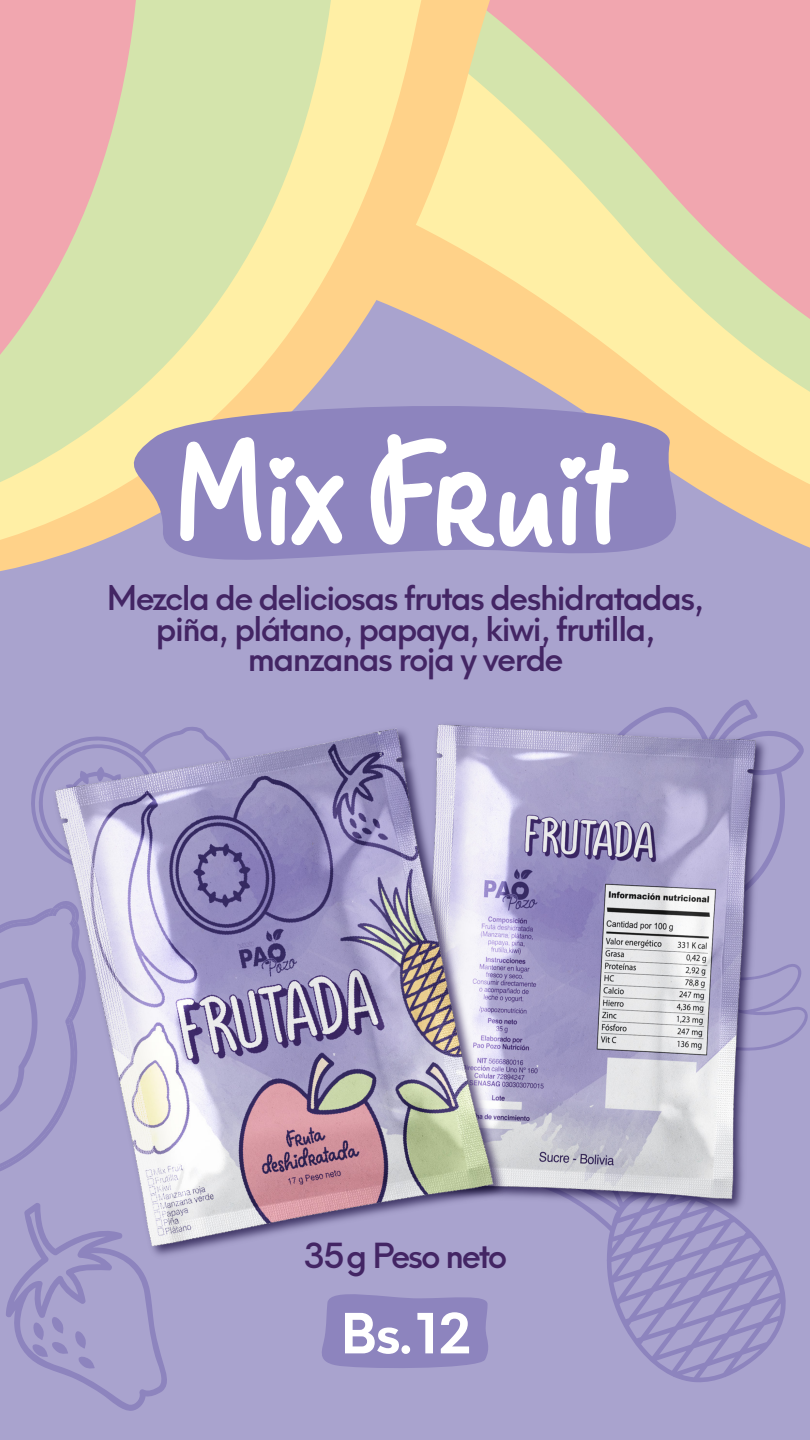
<style>
.page{position:relative;width:810px;height:1440px;background:#a9a3ce}
.page>*{position:absolute;margin:0;border:0;box-sizing:border-box;transform-origin:0 0}
.t1{font:135.52px "Fish&Chips";letter-spacing:-.02em;color:#fff}
.t2{font:700 54px "Neue Hans Kendrick";color:#fff}
.t3{font:500 33.75px "Neue Hans Kendrick";letter-spacing:-.05em;color:#432564}
.t4{font:500 33.38px/30.6px "Neue Hans Kendrick";letter-spacing:-.04em;color:#432564;text-align:center}
</style>
<div class="page">
<svg style="left:660px;top:0;width:150px;height:548px;fill:#f1a6af"></svg>
<svg style="left:462px;top:0;width:198px;height:391px"></svg>
<svg style="left:0;top:0;width:462px;height:571px"></svg>
<svg style="left:31px;top:765px;width:13px;height:77px"></svg>
<svg style="left:638px;top:699px;width:166px;height:159px"></svg>
<svg style="left:594px;top:1216px;width:192px;height:166px"></svg>
<svg style="left:0;top:911px;width:44px;height:260px"></svg>
<svg style="left:102px;top:391px;width:642px;height:180px;fill:#8d84be"></svg>
<svg style="left:6px;top:1203px;width:161px;height:208px"></svg>
<svg style="left:772px;top:964px;width:36px;height:84px"></svg>
<img style="left:576px;top:719px;width:196px;height:497px">
<img style="left:510px;top:720px;width:252px;height:484px">
<img style="left:49px;top:728px;width:461px;height:535px">
<img style="left:44px;top:724px;width:455px;height:531px">
<svg style="left:322px;top:1294px;width:166px;height:74px"></svg>
<h1 class="t1" style="left:180px;top:422px;width:453px">MixFruit</h1>
<p class="t4" style="left:107px;top:579px;width:599px">Mezcla de deliciosas frutas deshidratadas, piña, plátano, papaya, kiwi, frutilla, manzanas roja y verde</p>
<p class="t3" style="left:304px;top:1224px;width:205px">35g Peso neto</p>
<h2 class="t2" style="left:340px;top:1283px;width:133px">Bs.12</h2>
</div>
